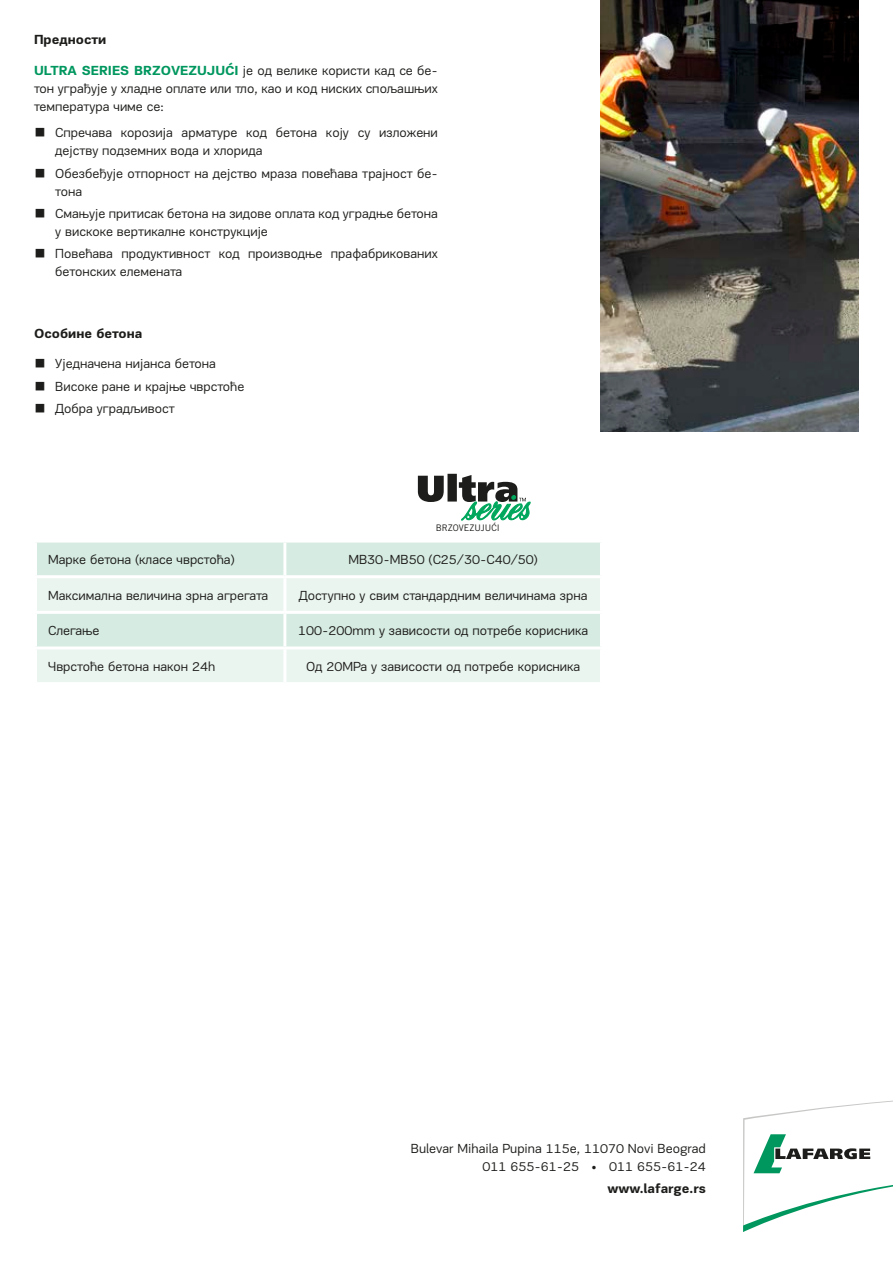
<style>
.page{position:relative;width:893px;height:1263px;background:#fff}
.page>*{position:absolute;margin:0;border:0;box-sizing:border-box;transform-origin:0 0}
.t1{font:13.5px/18px "PF Encore Sans Pro";color:#1d1d1b}
.t2{font:700 13.5px "PF Encore Sans Pro";color:#1d1d1b}
.t3{font:9px "Trade Gothic LT Std";color:#1d1d1b}
.s1{font-weight:700;color:#00975f}
</style>
<div class="page">
<img style="left:601px;top:0;width:258px;height:431px">
<div style="left:37px;top:542px;width:563px;height:33px;background:#d6ebe1"></div>
<svg style="left:37px;top:578px;width:563px;height:104px;background:#e4f1eb"></svg>
<hr style="left:283px;top:542px;width:3px;height:33px;background:#fff">
<hr style="left:283px;top:578px;width:3px;height:33px;background:#fff">
<hr style="left:34px;top:611px;width:251px;height:3px;background:#fff">
<hr style="left:285px;top:611px;width:318px;height:3px;background:#fff">
<hr style="left:283px;top:614px;width:3px;height:32px;background:#fff">
<hr style="left:34px;top:646px;width:251px;height:3px;background:#fff">
<hr style="left:285px;top:646px;width:318px;height:3px;background:#fff">
<hr style="left:283px;top:649px;width:3px;height:33px;background:#fff">
<svg style="left:418px;top:474px;width:112px;height:46px"></svg>
<svg style="left:743px;top:1100px;width:150px;height:132px"></svg>
<p class="t2" style="left:34px;top:31px;width:74px">Предности</p>
<p class="t1" style="left:34px;top:61px;width:405px;text-align:justify"><span class="s1">ULTRA SERIES BRZOVEZUJUĆI</span> је од велике користи кад се бе&shy;тон уграђује у хладне оплате или тло, као и код ниских спољашњих температура чиме се:</p>
<p class="t1" style="left:55px;top:124px;width:384px;text-indent:-21px">■ Спречава корозија арматуре код бетона коју су изложени дејству подземних вода и хлорида</p>
<p class="t1" style="left:55px;top:164px;width:384px;text-indent:-21px">■ Обезбеђује отпорност на дејство мраза повећава трајност бе&shy;тона</p>
<p class="t1" style="left:55px;top:204px;width:384px;text-indent:-21px">■ Смањује притисак бетона на зидове оплата код уградње бетона у вискоке вертикалне конструкције</p>
<p class="t1" style="left:55px;top:245px;width:384px;text-indent:-21px">■ Повећава продуктивност код производње прафабрикованих бетонских елемената</p>
<p class="t2" style="left:34px;top:325px;width:110px">Особине бетона</p>
<p class="t1" style="left:34px;top:355px;width:183px">■ Уједначена нијанса бетона</p>
<p class="t1" style="left:34px;top:377px;width:212px">■ Високе ране и крајње чврстоће</p>
<p class="t1" style="left:34px;top:399px;width:142px">■ Добра уградљивост</p>
<p class="t3" style="left:436px;top:522px;width:66px">BRZOVEZUJUĆI</p>
<p class="t1" style="left:48px;top:550px;width:188px">Марке бетона (класе чврстоћа)</p>
<p class="t1" style="left:348px;top:550px;width:191px">MB30-MB50 (C25/30-C40/50)</p>
<p class="t1" style="left:48px;top:586px;width:221px">Максимална величина зрна агрегата</p>
<p class="t1" style="left:299px;top:586px;width:290px">Доступно у свим стандардним величинама зрна</p>
<p class="t1" style="left:48px;top:622px;width:53px">Слегање</p>
<p class="t1" style="left:298px;top:622px;width:292px">100-200mm y зависости од потребе корисника</p>
<p class="t1" style="left:48px;top:657px;width:169px">Чврстоће бетона након 24h</p>
<p class="t1" style="left:306px;top:657px;width:276px">Од 20MPa y зависости од потребе корисника</p>
<p class="t1" style="left:411px;top:1139px;width:297px;text-align:right">Bulevar Mihaila Pupina 115e, 11070 Novi Beograd<br>011 655-61-25 • 011 655-61-24</p>
<p class="t2" style="left:607px;top:1180px;width:100px">www.lafarge.rs</p>
</div>
